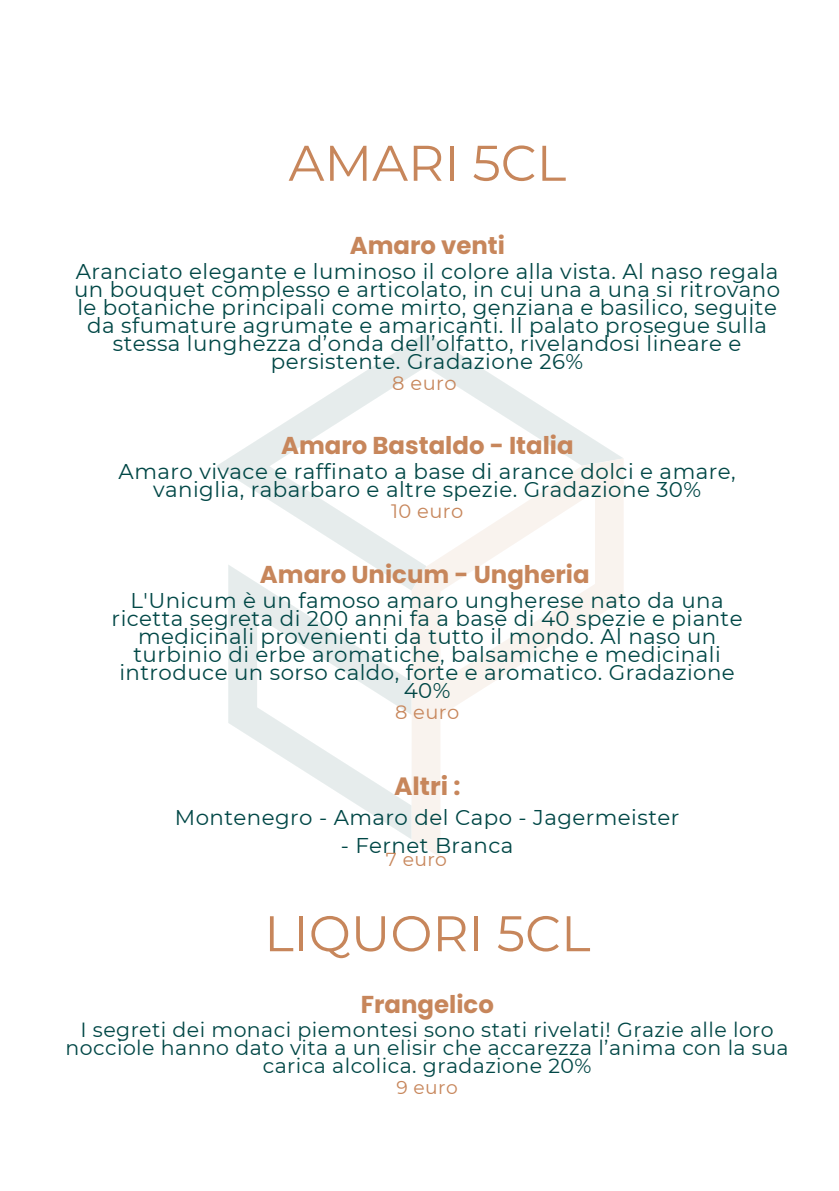
<style>
.page{position:relative;width:839px;height:1191px;background:#fff}
.page>*{position:absolute;margin:0;border:0;box-sizing:border-box;transform-origin:0 0}
.t1{font:50px "Montserrat";color:#c7865b}
.t2{font:700 25px "Poppins";color:#c7865b}
.t3{font:700 24.4px "Poppins";color:#c7865b}
.t4{font:21.4px/18px "Montserrat";letter-spacing:.02em;color:#004746;text-align:center}
.t5{font:20.6px/18px "Montserrat";letter-spacing:.02em;color:#004746;text-align:center}
.t6{font:19.4px "Montserrat";letter-spacing:.02em;color:#c7865b}
.t7{font:18.8px "Montserrat";color:#c7865b}
.t8{font:18.6px "Montserrat";color:#c7865b}
</style>
<div class="page">
<svg style="left:216px;top:333px;width:406px;height:506px"></svg>
<svg style="left:411px;top:458px;width:212px;height:399px"></svg>
<h2 class="t1" style="left:288px;top:132px;width:279px">AMARI 5CL</h2>
<h2 class="t3" style="left:349px;top:228px;width:157px">Amaro venti</h2>
<h2 class="t4" style="left:74px;top:262px;width:707px">Aranciato elegante e luminoso il colore alla vista. Al naso regala un bouquet complesso e articolato, in cui una a una si ritrovano le botaniche principali come mirto, genziana e basilico, seguite da sfumature agrumate e amaricanti. Il palato prosegue sulla stessa lunghezza d’onda dell’olfatto, rivelandosi lineare e persistente. Gradazione 26%</h2>
<h2 class="t6" style="left:392px;top:371px;width:66px">8 euro</h2>
<h2 class="t3" style="left:281px;top:428px;width:294px">Amaro Bastaldo - Italia</h2>
<h2 class="t4" style="left:119px;top:463px;width:618px">Amaro vivace e raffinato a base di arance dolci e amare, vaniglia, rabarbaro e altre spezie. Gradazione 30%</h2>
<h2 class="t6" style="left:391px;top:499px;width:74px">10 euro</h2>
<p class="t3" style="left:260px;top:557px;width:331px">Amaro Unicum - Ungheria</p>
<p class="t4" style="left:112px;top:591px;width:632px">L'Unicum è un famoso amaro ungherese nato da una ricetta segreta di 200 anni fa a base di 40 spezie e piante medicinali provenienti da tutto il mondo. Al naso un turbinio di erbe aromatiche, balsamiche e medicinali introduce un sorso caldo, forte e aromatico. Gradazione 40%</p>
<p class="t6" style="left:395px;top:700px;width:66px">8 euro</p>
<h1 class="t2" style="left:394px;top:769px;width:68px">Altri :</h1>
<h1 class="t4" style="left:175px;top:808px;width:506px">Montenegro - Amaro del Capo - Jagermeister</h1>
<h1 class="t4" style="left:341px;top:837px;width:174px">- Fernet Branca</h1>
<h2 class="t7" style="left:386px;top:848px;width:63px">7 euro</h2>
<h1 class="t1" style="left:264px;top:903px;width:328px">LIQUORI 5CL</h1>
<h2 class="t3" style="left:361px;top:988px;width:134px">Frangelico</h2>
<h2 class="t5" style="left:66px;top:1021px;width:724px">I segreti dei monaci piemontesi sono stati rivelati! Grazie alle loro nocciole hanno dato vita a un elisir che accarezza l’anima con la sua carica alcolica. gradazione 20%</h2>
<h2 class="t8" style="left:396px;top:1076px;width:63px">9 euro</h2>
</div>
